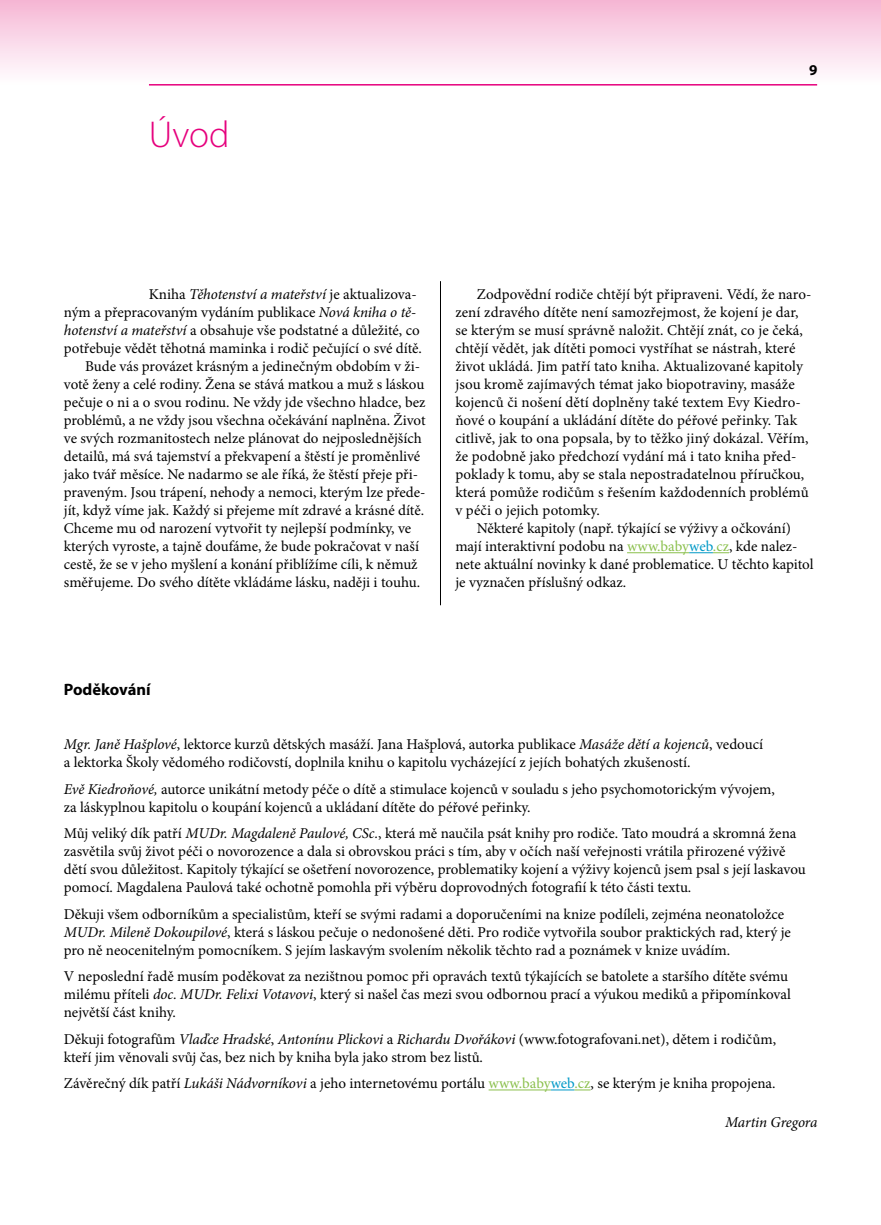
<style>
.page{position:relative;width:881px;height:1225px;background:#fff}
.page>*{position:absolute;margin:0;border:0;box-sizing:border-box;transform-origin:0 0}
.t1{font:300 37.5px "Myriad Pro";color:#e6007d}
.t2{font:700 16.5px "Myriad Pro";color:#000}
.t3{font:15px/18px "Minion Pro";color:#000}
.t4{font:italic 15px "Minion Pro";letter-spacing:-.01em;color:#000}
.t5{font:700 15px "Myriad Pro";color:#000}
.s1{font-style:normal}
.s2{font-style:italic}
.s3{color:#8bc04d}
.s4{color:#0099c7}
</style>
<div class="page">
<div style="left:0;top:0;width:880px;height:86px;background:linear-gradient(to bottom,#f5b6d4,#fff)"></div>
<hr style="left:440px;top:281px;width:1px;height:324px;background:#000">
<hr style="left:149px;top:84px;width:667px;height:2px;background:#e6007d">
<hr style="left:626px;top:552px;width:63px;height:1px;background:#8bc04d">
<svg style="left:689px;top:552px;width:39px;height:1px"></svg>
<hr style="left:488px;top:1089px;width:62px;height:1px;background:#8bc04d">
<svg style="left:550px;top:1089px;width:40px;height:1px"></svg>
<h1 class="t1" style="left:149px;top:112px;width:82px">Úvod</h1>
<p class="t5" style="left:808px;top:60px;width:10px">9</p>
<p class="t4" style="left:149px;top:284px;width:269px"><span class="s1">Kniha</span> Těhotenství a mateřství <span class="s1">je aktualizova-</span></p>
<p class="t3" style="left:64px;top:303px;width:353px">ným a přepracovaným vydáním publikace <span class="s2">Nová kniha o tě-</span></p>
<p class="t3" style="left:64px;top:321px;width:357px"><span class="s2">hotenství a mateřství</span> a obsahuje vše podstatné a důležité, co</p>
<p class="t3" style="left:64px;top:339px;width:359px">potřebuje vědět těhotná maminka i rodič pečující o své dítě.</p>
<p class="t3" style="left:85px;top:357px;width:336px">Bude vás provázet krásným a jedinečným obdobím v ži-</p>
<p class="t3" style="left:64px;top:375px;width:362px">votě ženy a celé rodiny. Žena se stává matkou a muž s láskou</p>
<p class="t3" style="left:64px;top:393px;width:363px">pečuje o ni a o svou rodinu. Ne vždy jde všechno hladce, bez</p>
<p class="t3" style="left:64px;top:411px;width:363px">problémů, a ne vždy jsou všechna očekávání naplněna. Život</p>
<p class="t3" style="left:64px;top:429px;width:359px">ve svých rozmanitostech nelze plánovat do nejposlednějších</p>
<p class="t3" style="left:64px;top:447px;width:358px">detailů, má svá tajemství a překvapení a štěstí je proměnlivé</p>
<p class="t3" style="left:64px;top:465px;width:356px">jako tvář měsíce. Ne nadarmo se ale říká, že štěstí přeje při-</p>
<p class="t3" style="left:64px;top:483px;width:363px">praveným. Jsou trápení, nehody a nemoci, kterým lze přede-</p>
<p class="t3" style="left:64px;top:501px;width:361px">jít, když víme jak. Každý si přejeme mít zdravé a krásné dítě.</p>
<p class="t3" style="left:64px;top:519px;width:349px">Chceme mu od narození vytvořit ty nejlepší podmínky, ve</p>
<p class="t3" style="left:64px;top:537px;width:356px">kterých vyroste, a tajně doufáme, že bude pokračovat v naší</p>
<p class="t3" style="left:64px;top:555px;width:355px">cestě, že se v jeho myšlení a konání přiblížíme cíli, k němuž</p>
<p class="t3" style="left:64px;top:573px;width:357px">směřujeme. Do svého dítěte vkládáme lásku, naději i touhu.</p>
<p class="t3" style="left:455px;top:285px;width:357px;text-indent:21px">Zodpovědní rodiče chtějí být připraveni. Vědí, že naro&shy;zení zdravého dítěte není samozřejmost, že kojení je dar, se kterým se musí správně naložit. Chtějí znát, co je čeká, chtějí vědět, jak dítěti pomoci vystříhat se nástrah, které život ukládá. Jim patří tato kniha. Aktualizované kapitoly jsou kromě zajímavých témat jako biopotraviny, masáže kojenců či nošení dětí doplněny také textem Evy Kiedro&shy;ňové o koupání a ukládání dítěte do péřové peřinky. Tak citlivě, jak to ona popsala, by to těžko jiný dokázal. Věřím, že podobně jako předchozí vydání má i tato kniha před&shy;poklady k tomu, aby se stala nepostradatelnou příručkou, která pomůže rodičům s řešením každodenních problémů v péči o jejich potomky.</p>
<p class="t3" style="left:455px;top:519px;width:359px;text-indent:21px">Některé kapitoly (např. týkající se výživy a očkování) mají interaktivní podobu na <span class="s3">www.baby</span><span class="s4">web</span><span class="s3">.cz</span>, kde nalez&shy;nete aktuální novinky k dané problematice. U těchto kapitol je vyznačen příslušný odkaz.</p>
<p class="t2" style="left:64px;top:679px;width:88px">Poděkování</p>
<p class="t3" style="left:64px;top:735px;width:700px"><span class="s2">Mgr. Janě Hašplové</span>, lektorce kurzů dětských masáží. Jana Hašplová, autorka publikace <span class="s2">Masáže dětí a kojenců</span>, vedoucí a lektorka Školy vědomého rodičovstí, doplnila knihu o kapitolu vycházející z jejích bohatých zkušeností.</p>
<p class="t3" style="left:64px;top:780px;width:712px"><span class="s2">Evě Kiedroňové,</span> autorce unikátní metody péče o dítě a stimulace kojenců v souladu s jeho psychomotorickým vývojem, za láskyplnou kapitolu o koupání kojenců a ukládaní dítěte do péřové peřinky.</p>
<p class="t3" style="left:64px;top:824px;width:743px">Můj veliký dík patří <span class="s2">MUDr. Magdaleně Paulové, CSc.</span>, která mě naučila psát knihy pro rodiče. Tato moudrá a skromná žena zasvětila svůj život péči o novorozence a dala si obrovskou práci s tím, aby v očích naší veřejnosti vrátila přirozené výživě dětí svou důležitost. Kapitoly týkající se ošetření novorozence, problematiky kojení a výživy kojenců jsem psal s její laskavou pomocí. Magdalena Paulová také ochotně pomohla při výběru doprovodných fotografií k této části textu.</p>
<p class="t3" style="left:64px;top:905px;width:728px">Děkuji všem odborníkům a specialistům, kteří se svými radami a doporučeními na knize podíleli, zejména neonatoložce<br><span class="s2">MUDr. Mileně Dokoupilové</span>, která s láskou pečuje o nedonošené děti. Pro rodiče vytvořila soubor praktických rad, který je pro ně neocenitelným pomocníkem. S jejím laskavým svolením několik těchto rad a poznámek v knize uvádím.</p>
<p class="t3" style="left:64px;top:967px;width:728px">V neposlední řadě musím poděkovat za nezištnou pomoc při opravách textů týkajících se batolete a staršího dítěte svému milému příteli <span class="s2">doc. MUDr. Felixi Votavovi</span>, který si našel čas mezi svou odbornou prací a výukou mediků a připomínkoval největší část knihy.</p>
<p class="t3" style="left:64px;top:1030px;width:713px">Děkuji fotografům <span class="s2">Vlaďce Hradské</span>, <span class="s2">Antonínu Plickovi</span> a <span class="s2">Richardu Dvořákovi</span> (www.fotografovani.net), dětem i rodičům, kteří jim věnovali svůj čas, bez nich by kniha byla jako strom bez listů.</p>
<p class="t3" style="left:64px;top:1074px;width:713px">Závěrečný dík patří <span class="s2">Lukáši Nádvorníkovi</span> a jeho internetovému portálu <span class="s3">www.baby</span><span class="s4">web</span><span class="s3">.cz</span>, se kterým je kniha propojena.</p>
<p class="t4" style="left:725px;top:1112px;width:94px">Martin Gregora</p>
</div>
